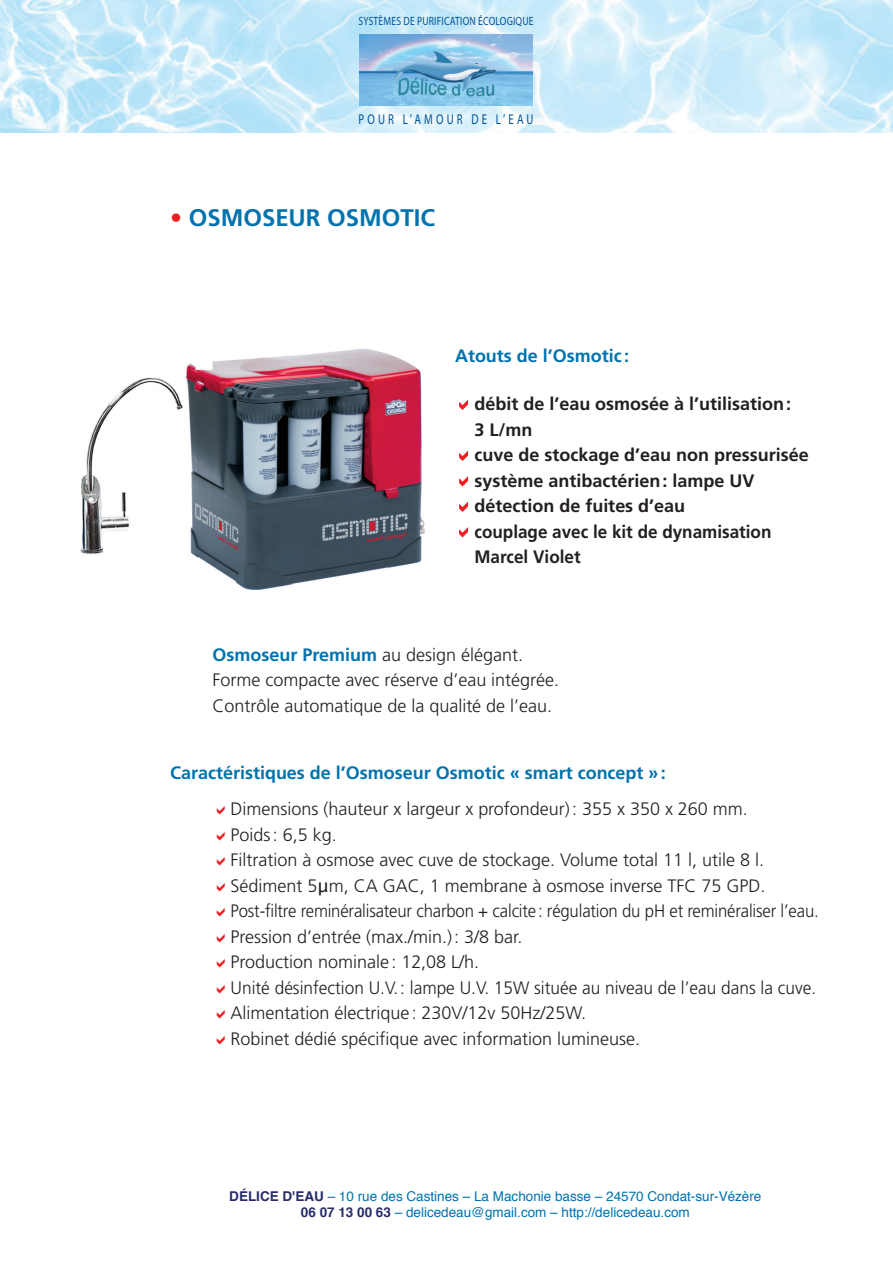
<style>
.page{position:relative;width:893px;height:1263px;background:#fff}
.page>*{position:absolute;margin:0;border:0;box-sizing:border-box;transform-origin:0 0}
.t1{font:700 24px "Frutiger";color:#0073ae}
.t2{font:300 18px/25.5px "Frutiger";color:#231f20}
.t3{font:700 18px/25.5px "Frutiger";color:#231f20}
.t4{font:700 18px "Frutiger";color:#0073ae}
.t5{font:14.25px "Myriad Pro";letter-spacing:.295em;color:#005294;scale:.76 1}
.t6{font:13.5px/16.2px "Helvetica";color:#0073ae;text-align:center}
.t7{font:12px "Myriad Pro";letter-spacing:.02em;color:#005294;scale:.8 1}
.s1{color:#ee1d23}
.s2{font-weight:700;color:#0073ae}
.s3{font-family:"Lucida Grande";font-weight:400}
.s4{font-weight:700;color:#272b6a}
</style>
<div class="page">
<img style="left:80px;top:348px;width:345px;height:242px">
<img style="left:0;top:0;width:893px;height:132px">
<img style="left:359px;top:35px;width:174px;height:70px">
<p class="t7" style="left:358px;top:17px;width:220px">SYSTÈMES DE PURIFICATION ÉCOLOGIQUE</p>
<p class="t5" style="left:358px;top:114px;width:232px">POUR L’AMOUR DE L’EAU</p>
<h1 class="t1" style="left:170px;top:208px;width:267px"><span class="s1">•</span> OSMOSEUR OSMOTIC</h1>
<p class="t4" style="left:455px;top:349px;width:176px">Atouts de l’Osmotic:</p>
<p class="t3" style="left:474px;top:393px;width:336px">débit de l’eau osmosée à l’utilisation:<br>3 L/mn<br>cuve de stockage d’eau non pressurisée système antibactérien: lampe UV détection de fuites d’eau<br>couplage avec le kit de dynamisation<br>Marcel Violet</p>
<p class="t2" style="left:213px;top:643px;width:348px"><span class="s2">Osmoseur Premium</span> au design élégant.<br>Forme compacte avec réserve d’eau intégrée.<br>Contrôle automatique de la qualité de l’eau.</p>
<p class="t4" style="left:170px;top:766px;width:497px">Caractéristiques de l’Osmoseur Osmotic « smart concept »:</p>
<p class="t2" style="left:231px;top:797px;width:590px">Dimensions (hauteur x largeur x profondeur): 355 x 350 x 260 mm.<br>Poids: 6,5 kg.<br>Filtration à osmose avec cuve de stockage. Volume total 11 l, utile 8 l.<br>Sédiment 5<span class="s3">μ</span>m, CA GAC, 1 membrane à osmose inverse TFC 75 GPD.<br>Post-filtre reminéralisateur charbon + calcite: régulation du pH et reminéraliser l’eau.<br>Pression d’entrée (max./min.): 3/8 bar.<br>Production nominale: 12,08 L/h.<br>Unité désinfection U.V.: lampe U.V. 15W située au niveau de l’eau dans la cuve.<br>Alimentation électrique: 230V/12v 50Hz/25W.<br>Robinet dédié spécifique avec information lumineuse.</p>
<p class="t6" style="left:229px;top:1189px;width:534px"><span class="s4">DÉLICE D'EAU</span> – 10 rue des Castines – La Machonie basse – 24570 Condat-sur-Vézère<br><span class="s4">06 07 13 00 63</span> – delicedeau@gmail.com – http://delicedeau.com</p>
</div>
